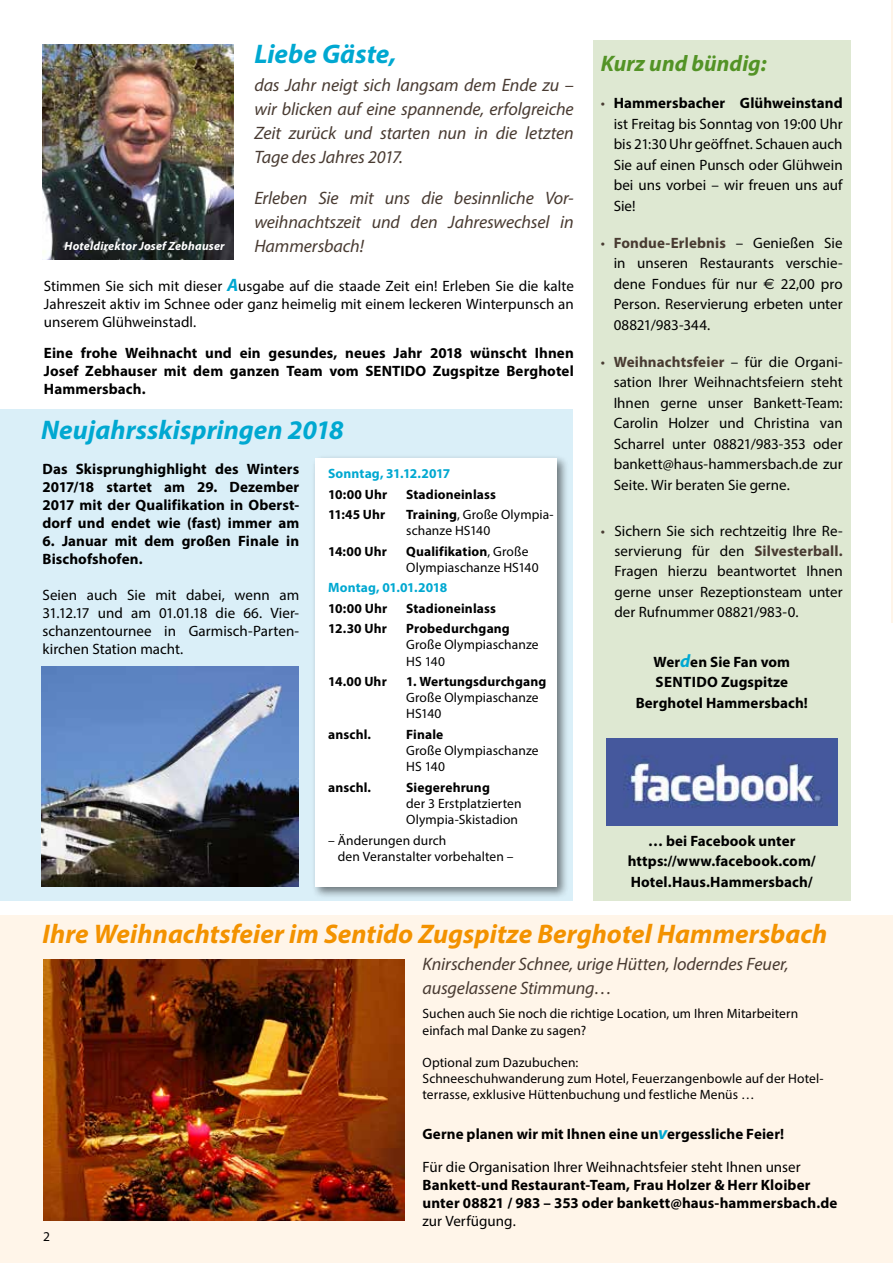
<style>
.page{position:relative;width:893px;height:1263px;background:#fff}
.page>*{position:absolute;margin:0;border:0;box-sizing:border-box;transform-origin:0 0}
.t1{font:italic 700 27px "Myriad Pro";color:#f39200}
.t2{font:italic 700 27px "Myriad Pro";color:#00a8d1}
.t3{font:italic 700 22.5px "Myriad Pro";color:#539326}
.t4{font:italic 18px/24px "Myriad Pro";letter-spacing:-.005em;color:#493b32;text-align:justify}
.t5{font:15px/20.4px "Myriad Pro";letter-spacing:.005em;color:#000;text-align:justify}
.t6{font:700 15px/18px "Myriad Pro";letter-spacing:.005em;color:#000;text-align:justify}
.t7{font:13.5px/16.2px "Myriad Pro";letter-spacing:.01em;color:#000}
.t8{font:700 13.5px "Myriad Pro";letter-spacing:.01em;color:#000}
.t9{font:700 13.5px "Myriad Pro";letter-spacing:.005em;color:#00a8d1}
.t10{font:italic 700 12px "Myriad Pro";letter-spacing:.015em;color:#fff}
.s1{font-weight:700;font-style:italic;font-size:18px;color:#00a8d1}
.s2{font-weight:700}
.s3{color:#493b32}
.s4{font-weight:700;color:#493b32}
.s5{font-family:"Euro Sans"}
.s6{font-style:italic;font-size:18px;color:#00a8d1}
</style>
<div class="page">
<div style="left:593px;top:41px;width:257px;height:860px;background:#dee8d2"></div>
<img style="left:606px;top:738px;width:231px;height:87px">
<img style="left:43px;top:44px;width:190px;height:215px">
<hr style="left:891px;top:0;width:2px;height:623px;background:#fff5e9">
<div style="left:0;top:915px;width:893px;height:348px;background:#fff5e9"></div>
<img style="left:44px;top:959px;width:360px;height:261px">
<div style="left:0;top:410px;width:572px;height:491px;background:#daeff8"></div>
<div style="left:311px;top:454px;width:259px;height:445px;background:#000;opacity:.5"></div>
<div style="left:315px;top:458px;width:242px;height:429px;background:#fff"></div>
<img style="left:41px;top:666px;width:257px;height:221px">
<h1 class="t2" style="left:254px;top:36px;width:144px">Liebe Gäste,</h1>
<p class="t4" style="left:254px;top:73px;width:321px">das Jahr neigt sich langsam dem Ende zu – wir blicken auf eine spannende, erfolgreiche Zeit zurück und starten nun in die letzten Tage des Jahres 2017.</p>
<p class="t4" style="left:254px;top:186px;width:321px">Erleben Sie mit uns die besinnliche Vor&shy;weihnachtszeit und den Jahreswechsel in Hammersbach!</p>
<p class="t5" style="left:44px;top:276px;width:531px;line-height:18px">Stimmen Sie sich mit dieser <span class="s1">A</span>usgabe auf die staade Zeit ein! Erleben Sie die kalte Jahreszeit aktiv im Schnee oder ganz heimelig mit einem leckeren Winterpunsch an unserem Glühweinstadl.</p>
<p class="t6" style="left:44px;top:343px;width:531px">Eine frohe Weihnacht und ein gesundes, neues Jahr 2018 wünscht Ihnen Josef Zebhauser mit dem ganzen Team vom SENTIDO Zugspitze Berghotel Hammersbach.</p>
<p class="t10" style="left:65px;top:238px;width:162px">Hoteldirektor Josef Zebhauser</p>
<h1 class="t2" style="left:41px;top:412px;width:304px">Neujahrsskispringen 2018</h1>
<p class="t6" style="left:43px;top:459px;width:258px">Das Skisprunghighlight des Winters 2017/18 startet am 29. Dezember 2017 mit der Qualifikation in Oberst&shy;dorf und endet wie (fast) immer am</p>
<p class="t6" style="left:43px;top:531px;width:258px">6. Januar mit dem großen Finale in<br>Bischofshofen.</p>
<p class="t5" style="left:43px;top:586px;width:258px;line-height:18px">Seien auch Sie mit dabei, wenn am 31.12.17 und am 01.01.18 die 66. Vier&shy;schanzentournee in Garmisch-Parten&shy;kirchen Station macht.</p>
<p class="t9" style="left:328px;top:465px;width:124px">Sonntag, 31.12.2017</p>
<p class="t8" style="left:328px;top:485px;width:60px">10:00 Uhr</p>
<p class="t8" style="left:406px;top:485px;width:91px">Stadioneinlass</p>
<p class="t8" style="left:328px;top:506px;width:59px">11:45 Uhr</p>
<p class="t7" style="left:406px;top:506px;width:149px"><span class="s2">Training</span>, Große Olympia&shy;schanze HS140</p>
<p class="t8" style="left:328px;top:542px;width:60px">14:00 Uhr</p>
<p class="t7" style="left:406px;top:543px;width:134px"><span class="s2">Qualifikation</span>, Große<br>Olympiaschanze HS140</p>
<p class="t9" style="left:328px;top:579px;width:121px">Montag, 01.01.2018</p>
<p class="t8" style="left:328px;top:599px;width:60px">10:00 Uhr</p>
<p class="t8" style="left:406px;top:599px;width:91px">Stadioneinlass</p>
<p class="t8" style="left:328px;top:620px;width:60px">12.30 Uhr</p>
<p class="t8" style="left:406px;top:620px;width:105px">Probedurchgang</p>
<p class="t7" style="left:406px;top:636px;width:134px">Große Olympiaschanze<br>HS 140</p>
<p class="t8" style="left:328px;top:673px;width:60px">14.00 Uhr</p>
<p class="t8" style="left:406px;top:673px;width:142px">1. Wertungsdurchgang</p>
<p class="t7" style="left:406px;top:689px;width:134px">Große Olympiaschanze<br>HS140</p>
<p class="t8" style="left:328px;top:725px;width:44px">anschl.</p>
<p class="t8" style="left:406px;top:725px;width:39px">Finale</p>
<p class="t7" style="left:406px;top:742px;width:134px">Große Olympiaschanze<br>HS 140</p>
<p class="t8" style="left:328px;top:778px;width:44px">anschl.</p>
<p class="t8" style="left:406px;top:778px;width:85px">Siegerehrung</p>
<p class="t7" style="left:406px;top:795px;width:117px">der 3 Erstplatzierten<br>Olympia-Skistadion</p>
<p class="t7" style="left:338px;top:832px;width:177px;text-indent:-10px">– Änderungen durch<br>den Veranstalter vorbehalten –</p>
<h2 class="t3" style="left:601px;top:49px;width:167px">Kurz und bündig:</h2>
<p class="t5" style="left:614px;top:93px;width:230px;text-indent:-13px"><span class="s3">•</span> <span class="s2">Hammersbacher Glühweinstand </span>ist Freitag bis Sonntag von 19:00 Uhr bis 21:30 Uhr geöffnet. Schauen auch Sie auf einen Punsch oder Glühwein bei uns vorbei – wir freuen uns auf Sie!</p>
<p class="t5" style="left:614px;top:232px;width:230px;text-indent:-13px"><span class="s3">•</span> <span class="s4">Fondue-Erlebnis</span> – Genießen Sie in unseren Restaurants verschie&shy;dene Fondues für nur <span class="s5">e</span> 22,00 pro Person. Reservierung erbeten unter 08821/983-344.</p>
<p class="t5" style="left:614px;top:352px;width:230px;text-indent:-13px"><span class="s3">•</span> <span class="s4">Weihnachtsfeier</span> – für die Organi&shy;sation Ihrer Weihnachtsfeiern steht Ihnen gerne unser Bankett-Team:<br>Carolin Holzer und Christina van Scharrel unter 08821/983-353 oder bankett@haus-hammersbach.de zur Seite. Wir beraten Sie gerne.</p>
<p class="t5" style="left:614px;top:520px;width:230px;text-indent:-14px"><span class="s3">•</span> Sichern Sie sich rechtzeitig Ihre Re&shy;servierung für den <span class="s4">Silvesterball.<br></span>Fragen hierzu beantwortet Ihnen gerne unser Rezeptionsteam unter der Rufnummer 08821/983-0.</p>
<p class="t6" style="left:636px;top:651px;width:174px;line-height:20.4px;text-align:center">Wer<span class="s6">d</span>en Sie Fan vom<br>SENTIDO Zugspitze<br>Berghotel Hammersbach!</p>
<p class="t6" style="left:628px;top:830px;width:190px;line-height:20.4px;text-align:center">… bei Facebook unter https://www.facebook.com/<br>Hotel.Haus.Hammersbach/</p>
<h1 class="t1" style="left:43px;top:916px;width:786px">Ihre Weihnachtsfeier im Sentido Zugspitze Berghotel Hammersbach</h1>
<p class="t7" style="left:43px;top:1228px;width:8px">2</p>
<p class="t4" style="left:422px;top:951px;width:368px">Knirschender Schnee, urige Hütten, loderndes Feuer, ausgelassene Stimmung…</p>
<p class="t7" style="left:422px;top:1005px;width:377px">Suchen auch Sie noch die richtige Location, um Ihren Mitarbeitern einfach mal Danke zu sagen?</p>
<p class="t7" style="left:422px;top:1054px;width:403px">Optional zum Dazubuchen:<br>Schneeschuhwanderung zum Hotel, Feuerzangenbowle auf der Hotel&shy;terrasse, exklusive Hüttenbuchung und festliche Menüs …</p>
<p class="t6" style="left:422px;top:1124px;width:363px">Gerne planen wir mit Ihnen eine un<span class="s6">v</span>ergessliche Feier!</p>
<p class="t5" style="left:422px;top:1156px;width:380px">Für die Organisation Ihrer Weihnachtsfeier steht Ihnen unser</p>
<p class="t6" style="left:422px;top:1175px;width:416px">Bankett-und Restaurant-Team, Frau Holzer &amp; Herr Kloiber unter 08821 / 983 – 353 oder bankett@haus-hammersbach.de</p>
<p class="t5" style="left:422px;top:1210px;width:95px">zur Verfügung.</p>
</div>
